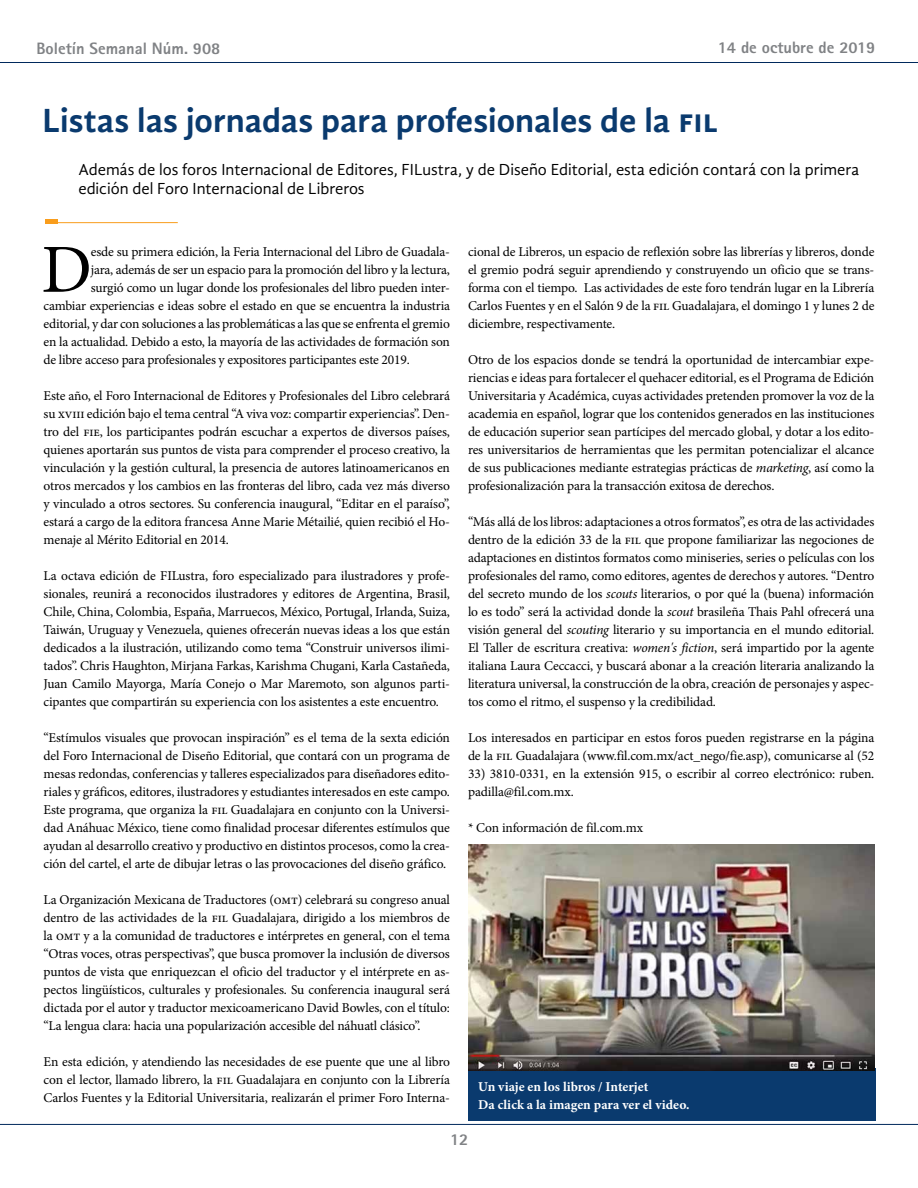
<style>
.page{position:relative;width:918px;height:1188px;background:#fff}
.page>*{position:absolute;margin:0;border:0;box-sizing:border-box;transform-origin:0 0}
.t1{font:68.85px "Minion Pro";color:#000}
.t2{font:700 34.5px "Gandhi Sans";color:#0a3a6e}
.t3{font:16.5px/19.5px "Gandhi Sans";color:#000}
.t4{font:800 16.5px "Rotis Sans Serif";color:#808285}
.t5{font:13.5px/18px "Minion Pro";letter-spacing:-.02em;color:#000;text-align:justify}
.t6{font:700 13.5px/18px "Minion Pro";color:#fff}
.s1{font-style:italic}
</style>
<div class="page">
<hr style="left:0;top:62px;width:918px;height:1px;background:#00295c">
<hr style="left:0;top:1124px;width:918px;height:1px;background:#00295c">
<hr style="left:46px;top:222px;width:132px;height:1px;background:#f99d1c">
<hr style="left:46px;top:219px;width:12px;height:4px;background:#f99d1c">
<div style="left:468px;top:1068px;width:407px;height:53px;background:#0a3a6e"></div>
<img style="left:468px;top:844px;width:406px;height:226px">
<p class="t4" style="left:36px;top:38px;width:185px">Boletín Semanal Núm. 908</p>
<p class="t4" style="left:718px;top:37px;width:159px">14 de octubre de 2019</p>
<h2 class="t2" style="left:43px;top:100px;width:678px">Listas las jornadas para profesionales de la fil</h2>
<p class="t3" style="left:78px;top:160px;width:782px">Además de los foros Internacional de Editores, FILustra, y de Diseño Editorial, esta edición contará con la primera edición del Foro Internacional de Libreros</p>
<h1 class="t1" style="left:41px;top:224px;width:52px">D</h1>
<p class="t5" style="left:91px;top:243px;width:361px">esde su primera edición, la Feria Internacional del Libro de Guadala-</p>
<p class="t5" style="left:91px;top:261px;width:361px">jara, además de ser un espacio para la promoción del libro y la lectura,</p>
<p class="t5" style="left:91px;top:279px;width:361px">surgió como un lugar donde los profesionales del libro pueden inter-</p>
<p class="t5" style="left:44px;top:297px;width:408px">cambiar experiencias e ideas sobre el estado en que se encuentra la industria</p>
<p class="t5" style="left:44px;top:315px;width:408px">editorial, y dar con soluciones a las problemáticas a las que se enfrenta el gremio</p>
<p class="t5" style="left:44px;top:333px;width:408px">en la actualidad. Debido a esto, la mayoría de las actividades de formación son</p>
<p class="t5" style="left:44px;top:351px;width:368px">de libre acceso para profesionales y expositores participantes este 2019.</p>
<p class="t5" style="left:44px;top:387px;width:408px">Este año, el Foro Internacional de Editores y Profesionales del Libro celebrará su xviii edición bajo el tema central “A viva voz: compartir experiencias”. Den&shy;tro del fie, los participantes podrán escuchar a expertos de diversos países, quienes aportarán sus puntos de vista para comprender el proceso creativo, la vinculación y la gestión cultural, la presencia de autores latinoamericanos en otros mercados y los cambios en las fronteras del libro, cada vez más diverso y vinculado a otros sectores. Su conferencia inaugural, “Editar en el paraíso”, estará a cargo de la editora francesa Anne Marie Métailié, quien recibió el Ho&shy;menaje al Mérito Editorial en 2014.</p>
<p class="t5" style="left:44px;top:566px;width:408px">La octava edición de FILustra, foro especializado para ilustradores y profe&shy;sionales, reunirá a reconocidos ilustradores y editores de Argentina, Brasil, Chile, China, Colombia, España, Marruecos, México, Portugal, Irlanda, Suiza, Taiwán, Uruguay y Venezuela, quienes ofrecerán nuevas ideas a los que están dedicados a la ilustración, utilizando como tema “Construir universos ilimi&shy;tados”. Chris Haughton, Mirjana Farkas, Karishma Chugani, Karla Castañeda, Juan Camilo Mayorga, María Conejo o Mar Maremoto, son algunos parti&shy;cipantes que compartirán su experiencia con los asistentes a este encuentro.</p>
<p class="t5" style="left:44px;top:728px;width:408px">“Estímulos visuales que provocan inspiración” es el tema de la sexta edición del Foro Internacional de Diseño Editorial, que contará con un programa de mesas redondas, conferencias y talleres especializados para diseñadores edito&shy;riales y gráficos, editores, ilustradores y estudiantes interesados en este campo.<br>Este programa, que organiza la fil Guadalajara en conjunto con la Universi&shy;dad Anáhuac México, tiene como finalidad procesar diferentes estímulos que ayudan al desarrollo creativo y productivo en distintos procesos, como la crea&shy;ción del cartel, el arte de dibujar letras o las provocaciones del diseño gráfico.</p>
<p class="t5" style="left:44px;top:890px;width:408px">La Organización Mexicana de Traductores (omt) celebrará su congreso anual dentro de las actividades de la fil Guadalajara, dirigido a los miembros de la omt y a la comunidad de traductores e intérpretes en general, con el tema “Otras voces, otras perspectivas”, que busca promover la inclusión de diversos puntos de vista que enriquezcan el oficio del traductor y el intérprete en as&shy;pectos lingüísticos, culturales y profesionales. Su conferencia inaugural será dictada por el autor y traductor mexicoamericano David Bowles, con el título: “La lengua clara: hacia una popularización accesible del náhuatl clásico”.</p>
<p class="t5" style="left:44px;top:1052px;width:408px">En esta edición, y atendiendo las necesidades de ese puente que une al libro con el lector, llamado librero, la fil Guadalajara en conjunto con la Librería Carlos Fuentes y la Editorial Universitaria, realizarán el primer Foro Interna-</p>
<p class="t5" style="left:468px;top:243px;width:408px">cional de Libreros, un espacio de reflexión sobre las librerías y libreros, donde el gremio podrá seguir aprendiendo y construyendo un oficio que se trans&shy;forma con el tiempo. Las actividades de este foro tendrán lugar en la Librería Carlos Fuentes y en el Salón 9 de la fil Guadalajara, el domingo 1 y lunes 2 de diciembre, respectivamente.</p>
<p class="t5" style="left:468px;top:351px;width:408px">Otro de los espacios donde se tendrá la oportunidad de intercambiar expe&shy;riencias e ideas para fortalecer el quehacer editorial, es el Programa de Edición Universitaria y Académica, cuyas actividades pretenden promover la voz de la academia en español, lograr que los contenidos generados en las instituciones de educación superior sean partícipes del mercado global, y dotar a los edito&shy;res universitarios de herramientas que les permitan potencializar el alcance de sus publicaciones mediante estrategias prácticas de <span class="s1">marketing</span>, así como la profesionalización para la transacción exitosa de derechos.</p>
<p class="t5" style="left:468px;top:512px;width:408px">“Más allá de los libros: adaptaciones a otros formatos”, es otra de las actividades dentro de la edición 33 de la fil que propone familiarizar las negociones de adaptaciones en distintos formatos como miniseries, series o películas con los profesionales del ramo, como editores, agentes de derechos y autores. “Dentro del secreto mundo de los <span class="s1">scouts</span> literarios, o por qué la (buena) información lo es todo” será la actividad donde la <span class="s1">scout</span> brasileña Thais Pahl ofrecerá una visión general del <span class="s1">scouting</span> literario y su importancia en el mundo editorial.<br>El Taller de escritura creativa: <span class="s1">women's fiction</span>, será impartido por la agente italiana Laura Ceccacci, y buscará abonar a la creación literaria analizando la literatura universal, la construcción de la obra, creación de personajes y aspec&shy;tos como el ritmo, el suspenso y la credibilidad.</p>
<p class="t5" style="left:468px;top:728px;width:408px">Los interesados en participar en estos foros pueden registrarse en la página de la fil Guadalajara (www.fil.com.mx/act_nego/fie.asp), comunicarse al (52</p>
<p class="t5" style="left:468px;top:764px;width:408px">33) 3810-0331, en la extensión 915, o escribir al correo electrónico: ruben. padilla@fil.com.mx.</p>
<p class="t5" style="left:468px;top:818px;width:177px">* Con información de fil.com.mx</p>
<p class="t6" style="left:478px;top:1077px;width:213px">Un viaje en los libros / Interjet<br>Da click a la imagen para ver el video.</p>
<p class="t4" style="left:450px;top:1129px;width:20px">12</p>
</div>
